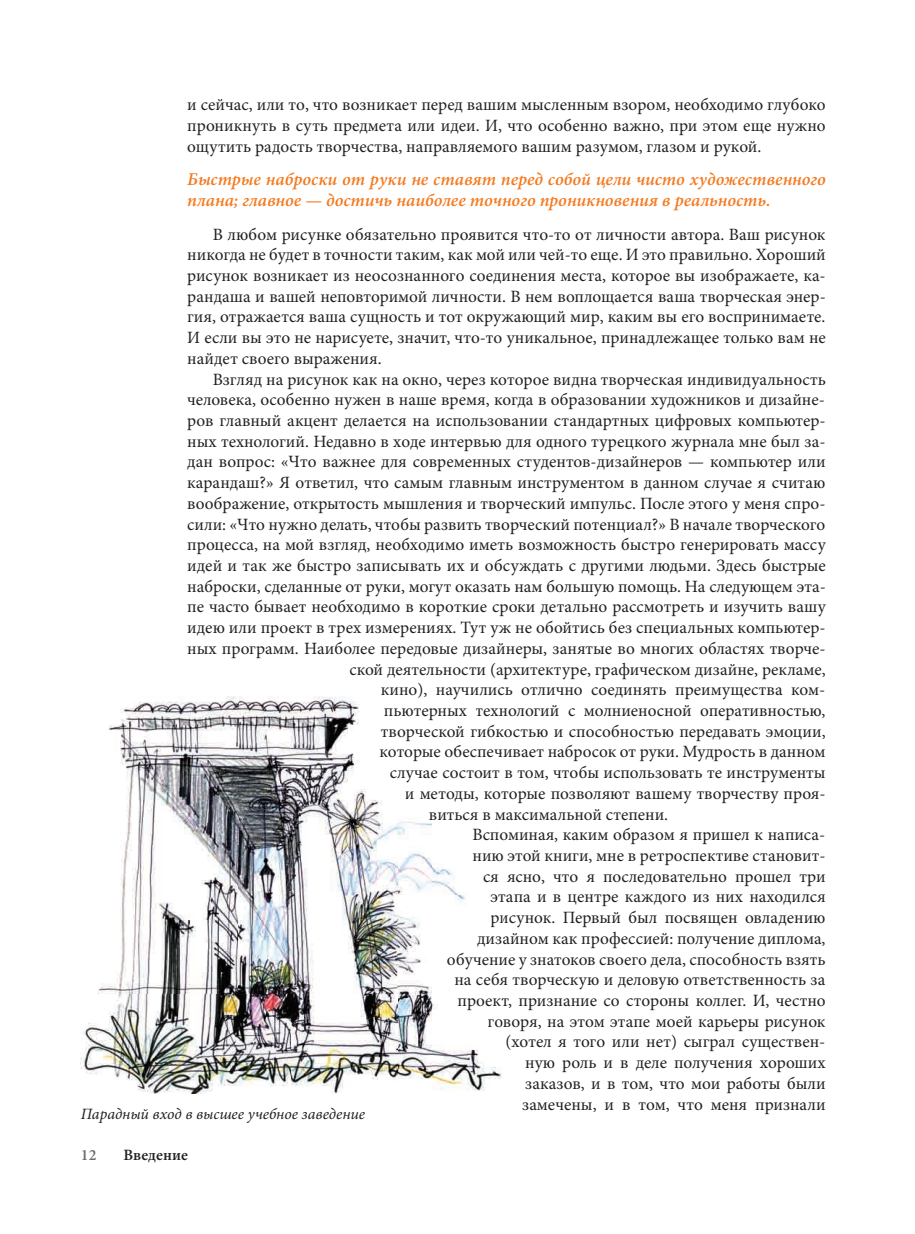
<style>
.page{position:relative;width:915px;height:1234px;background:#fff}
.page>*{position:absolute;margin:0;border:0;box-sizing:border-box;transform-origin:0 0}
.t1{font:italic 600 18px/20.7px "Minion Pro";color:#f47b21}
.t2{font:17.25px/20.7px "Minion Pro";color:#231f20;text-align:justify}
.t3{font:italic 15.75px "Minion Pro";color:#231f20}
.t4{font:600 15.75px "Minion Pro";letter-spacing:.005em;color:#231f20}
.t5{font:600 15.75px "Minion Pro";color:#6c6d70}
</style>
<div class="page">
<img style="left:80px;top:696px;width:317px;height:397px">
<img style="left:397px;top:821px;width:105px;height:270px">
<img style="left:381px;top:696px;width:16px;height:3px">
<img style="left:384px;top:704px;width:13px;height:16px">
<img style="left:381px;top:724px;width:60px;height:16px">
<img style="left:380px;top:744px;width:17px;height:17px">
<img style="left:390px;top:765px;width:7px;height:17px">
<img style="left:473px;top:827px;width:29px;height:17px">
<img style="left:473px;top:849px;width:29px;height:15px">
<img style="left:483px;top:873px;width:19px;height:12px">
<svg style="left:490px;top:894px;width:12px;height:12px"></svg>
<img style="left:490px;top:910px;width:12px;height:17px">
<img style="left:477px;top:931px;width:25px;height:17px">
<img style="left:447px;top:951px;width:55px;height:17px">
<img style="left:455px;top:972px;width:47px;height:17px">
<img style="left:458px;top:994px;width:44px;height:15px">
<img style="left:488px;top:1015px;width:14px;height:15px">
<p class="t2" style="left:187px;top:96px;width:639px">и сейчас, или то, что возникает перед вашим мысленным взором, необходимо глубоко проникнуть в суть предмета или идеи. И, что особенно важно, при этом еще нужно ощутить радость творчества, направляемого вашим разумом, глазом и рукой.</p>
<p class="t1" style="left:187px;top:170px;width:640px">Быстрые наброски от руки не ставят перед собой цели чисто художественного плана; главное — достичь наиболее точного проникновения в реальность.</p>
<p class="t2" style="left:187px;top:225px;width:640px;text-indent:26px">В любом рисунке обязательно проявится что-то от личности автора. Ваш рисунок никогда не будет в точности таким, как мой или чей-то еще. И это правильно. Хороший рисунок возникает из неосознанного соединения места, которое вы изображаете, ка&shy;рандаша и вашей неповторимой личности. В нем воплощается ваша творческая энер&shy;гия, отражается ваша сущность и тот окружающий мир, каким вы его воспринимаете.<br>И если вы это не нарисуете, значит, что-то уникальное, принадлежащее только вам не найдет своего выражения.</p>
<p class="t2" style="left:213px;top:370px;width:614px">Взгляд на рисунок как на окно, через которое видна творческая индивидуальность</p>
<p class="t2" style="left:187px;top:390px;width:638px">человека, особенно нужен в наше время, когда в образовании художников и дизайне-</p>
<p class="t2" style="left:187px;top:411px;width:639px">ров главный акцент делается на использовании стандартных цифровых компьютер-</p>
<p class="t2" style="left:187px;top:432px;width:639px">ных технологий. Недавно в ходе интервью для одного турецкого журнала мне был за-</p>
<p class="t2" style="left:187px;top:453px;width:639px">дан вопрос: «Что важнее для современных студентов-дизайнеров — компьютер или</p>
<p class="t2" style="left:187px;top:473px;width:639px">карандаш?» Я ответил, что самым главным инструментом в данном случае я считаю</p>
<p class="t2" style="left:187px;top:494px;width:639px">воображение, открытость мышления и творческий импульс. После этого у меня спро-</p>
<p class="t2" style="left:187px;top:515px;width:639px">сили: «Что нужно делать, чтобы развить творческий потенциал?» В начале творческого</p>
<p class="t2" style="left:187px;top:535px;width:639px">процесса, на мой взгляд, необходимо иметь возможность быстро генерировать массу</p>
<p class="t2" style="left:187px;top:556px;width:639px">идей и так же быстро записывать их и обсуждать с другими людьми. Здесь быстрые</p>
<p class="t2" style="left:187px;top:577px;width:640px">наброски, сделанные от руки, могут оказать нам большую помощь. На следующем эта-</p>
<p class="t2" style="left:187px;top:597px;width:639px">пе часто бывает необходимо в короткие сроки детально рассмотреть и изучить вашу</p>
<p class="t2" style="left:187px;top:618px;width:639px">идею или проект в трех измерениях. Тут уж не обойтись без специальных компьютер-</p>
<p class="t2" style="left:187px;top:639px;width:639px">ных программ. Наиболее передовые дизайнеры, занятые во многих областях творче-</p>
<p class="t2" style="left:349px;top:660px;width:477px">ской деятельности (архитектуре, гра фическом дизайне, рекламе,</p>
<p class="t2" style="left:381px;top:680px;width:446px">кино на чились отлично соединять преимущества ком-</p>
<p class="t2" style="left:384px;top:701px;width:443px">пьютерных технологий с молниеносной оперативностью,</p>
<p class="t2" style="left:381px;top:722px;width:446px">творческой гибкостью и способностью передавать эмоции,</p>
<p class="t2" style="left:379px;top:742px;width:447px">которые обеспечивает набросок от руки. Мудрость в данном</p>
<p class="t2" style="left:390px;top:763px;width:437px">случае состоит в том, чтобы использовать те инструменты</p>
<p class="t2" style="left:405px;top:784px;width:422px">и методы, которые позволяют вашему творчеству проя-</p>
<p class="t2" style="left:429px;top:804px;width:241px">виться в максимальной степени.</p>
<p class="t2" style="left:472px;top:825px;width:354px">Вспоминая, каким образом я пришел к написа-</p>
<p class="t2" style="left:472px;top:846px;width:354px">нию этой книги, мне в ретроспективе становит-</p>
<p class="t2" style="left:507px;top:867px;width:320px">ясно, что я последовательно прошел три</p>
<p class="t2" style="left:490px;top:887px;width:336px">этапа и в центре каждого из них находился</p>
<p class="t2" style="left:490px;top:908px;width:336px">рисунок. Первый был посвящен овладению</p>
<p class="t2" style="left:477px;top:929px;width:350px">дизайном как профессией: получение диплома,</p>
<p class="t2" style="left:447px;top:949px;width:380px">обучение у знатоков своего дела, способность взять</p>
<p class="t2" style="left:454px;top:970px;width:372px">на себя творческую и деловую ответственность за</p>
<p class="t2" style="left:457px;top:991px;width:369px">проект, признание со стороны коллег. И, честно</p>
<p class="t2" style="left:487px;top:1011px;width:339px">говоря, на этом этапе моей карьеры рисунок</p>
<p class="t2" style="left:505px;top:1032px;width:321px">(хотел я того или нет) сыграл существен-</p>
<p class="t2" style="left:525px;top:1053px;width:302px">ную роль и в деле получения хороших</p>
<p class="t2" style="left:525px;top:1074px;width:302px">заказов, и в том, что мои работы были</p>
<p class="t2" style="left:522px;top:1094px;width:305px">замечены, и в том, что меня признали</p>
<p class="t2" style="left:417px;top:680px;width:11px">),</p>
<p class="t2" style="left:452px;top:680px;width:9px">у</p>
<p class="t2" style="left:483px;top:867px;width:17px">ся</p>
<p class="t3" style="left:81px;top:1107px;width:286px">Парадный вход в высшее учебное заведение</p>
<p class="t5" style="left:81px;top:1148px;width:17px">12</p>
<p class="t4" style="left:123px;top:1148px;width:66px">Введение</p>
</div>
